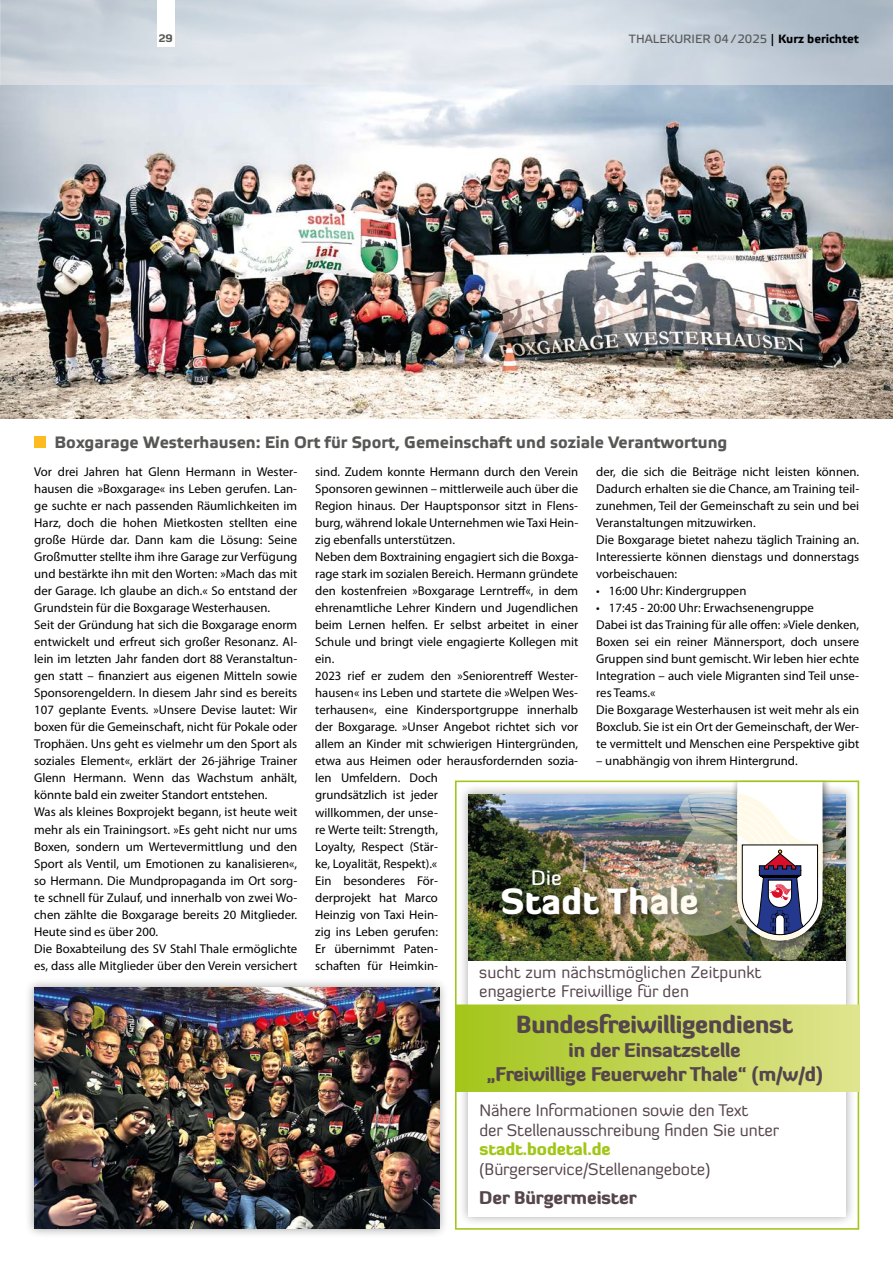
<style>
.page{position:relative;width:893px;height:1263px;background:#fff}
.page>*{position:absolute;margin:0;border:0;box-sizing:border-box;transform-origin:0 0}
.t1{font:900 34.8px "Diavlo";letter-spacing:.01em;color:#fff}
.t2{font:900 23.7px "Diavlo";letter-spacing:-.01em;color:#55454c}
.t3{font:500 20.55px "Diavlo";color:#fff}
.t4{font:900 19.05px/23.7px "Diavlo";letter-spacing:-.01em;color:#55454c;text-align:center}
.t5{font:900 17.55px "Diavlo";letter-spacing:-.005em;color:#55454c}
.t6{font:16.65px/19px "Diavlo";letter-spacing:-.005em;color:#55454c}
.t7{font:900 16.65px "Diavlo";letter-spacing:-.005em;color:#a2c617}
.t8{font:700 16.5px "Elektra Text Pro";color:#575756}
.t9{font:12.75px/17px "Myriad Pro";color:#000}
.t10{font:12px "Elektra Text Pro";color:#575756}
.t11{font:900 10.5px "Diavlo";color:#575756}
.s1{color:#000}
.s2{font-weight:700;color:#000}
</style>
<div class="page">
<img style="left:0;top:85px;width:893px;height:333px">
<svg style="left:0;top:0;width:893px;height:85px;background:#d1d9e1"></svg>
<div style="left:157px;top:0;width:17px;height:47px;background:#fff"></div>
<div style="left:458px;top:784px;width:398px;height:442px;background:#000;opacity:.35"></div>
<div style="left:468px;top:794px;width:378px;height:422px;background:#fff"></div>
<img style="left:468px;top:794px;width:135px;height:166px">
<div style="left:500px;top:885px;width:208px;height:40px;background:#000;opacity:.75"></div>
<img style="left:603px;top:783px;width:244px;height:177px">
<div style="left:455px;top:780px;width:404px;height:450px;border:2px solid #a2c617"></div>
<div style="left:455px;top:1005px;width:404px;height:87px;background:linear-gradient(to right,#a4c51c,#e0e48f)"></div>
<div style="left:34px;top:436px;width:12px;height:12px;background:#fbbb21"></div>
<div style="left:24px;top:977px;width:425px;height:261px;background:#000;opacity:.35"></div>
<img style="left:34px;top:987px;width:405px;height:242px">
<p class="t11" style="left:159px;top:31px;width:16px">29</p>
<p class="t10" style="left:629px;top:32px;width:232px">THALEKURIER 04/2025 <span class="s1">|</span> <span class="s2">Kurz berichtet</span></p>
<p class="t8" style="left:54px;top:433px;width:674px">Boxgarage Westerhausen: Ein Ort für Sport, Gemeinschaft und soziale Verantwortung</p>
<p class="t9" style="left:34px;top:464px;width:264px">Vor drei Jahren hat Glenn Hermann in Wester&shy;hausen die »Boxgarage« ins Leben gerufen. Lan&shy;ge suchte er nach passenden Räumlichkeiten im Harz, doch die hohen Mietkosten stellten eine große Hürde dar. Dann kam die Lösung: Seine Großmutter stellte ihm ihre Garage zur Verfügung und bestärkte ihn mit den Worten: »Mach das mit der Garage. Ich glaube an dich.« So entstand der Grundstein für die Boxgarage Westerhausen.<br>Seit der Gründung hat sich die Boxgarage enorm entwickelt und erfreut sich großer Resonanz. Al&shy;lein im letzten Jahr fanden dort 88 Veranstaltun&shy;gen statt – finanziert aus eigenen Mitteln sowie Sponsorengeldern. In diesem Jahr sind es bereits 107 geplante Events. »Unsere Devise lautet: Wir boxen für die Gemeinschaft, nicht für Pokale oder Trophäen. Uns geht es vielmehr um den Sport als soziales Element«, erklärt der 26-jährige Trainer Glenn Hermann. Wenn das Wachstum anhält, könnte bald ein zweiter Standort entstehen.<br>Was als kleines Boxprojekt begann, ist heute weit mehr als ein Trainingsort. »Es geht nicht nur ums Boxen, sondern um Wertevermittlung und den Sport als Ventil, um Emotionen zu kanalisieren«, so Hermann. Die Mundpropaganda im Ort sorg&shy;te schnell für Zulauf, und innerhalb von zwei Wo&shy;chen zählte die Boxgarage bereits 20 Mitglieder.<br>Heute sind es über 200.<br>Die Boxabteilung des SV Stahl Thale ermöglichte es, dass alle Mitglieder über den Verein versichert</p>
<p class="t9" style="left:315px;top:464px;width:264px">sind. Zudem konnte Hermann durch den Verein Sponsoren gewinnen – mittlerweile auch über die Region hinaus. Der Hauptsponsor sitzt in Flens&shy;burg, während lokale Unternehmen wie Taxi Hein&shy;zig ebenfalls unterstützen.<br>Neben dem Boxtraining engagiert sich die Boxga&shy;rage stark im sozialen Bereich. Hermann gründete den kostenfreien »Boxgarage Lerntreff«, in dem ehrenamtliche Lehrer Kindern und Jugendlichen beim Lernen helfen. Er selbst arbeitet in einer Schule und bringt viele engagierte Kollegen mit ein.<br>2023 rief er zudem den »Seniorentreff Wester&shy;hausen« ins Leben und startete die »Welpen Wes&shy;terhausen«, eine Kindersportgruppe innerhalb der Boxgarage. »Unser Angebot richtet sich vor allem an Kinder mit schwierigen Hintergründen, etwa aus Heimen oder herausfordernden sozia&shy;len Umfeldern. Doch<br>grundsätzlich ist jeder<br>willkommen, der unse-<br>re Werte teilt: Strength,<br>Loyalty, Respect (Stär-<br>ke, Loyalität, Respekt).«<br>Ein besonderes För-<br>derprojekt hat Marco<br>Heinzig von Taxi Hein-<br>zig ins Leben gerufen:<br>Er übernimmt Paten-<br>schaften für Heimkin-</p>
<p class="t9" style="left:596px;top:464px;width:264px">der, die sich die Beiträge nicht leisten können.<br>Dadurch erhalten sie die Chance, am Training teil&shy;zunehmen, Teil der Gemeinschaft zu sein und bei Veranstaltungen mitzuwirken.<br>Die Boxgarage bietet nahezu täglich Training an.<br>Interessierte können dienstags und donnerstags vorbeischauen:</p>
<p class="t9" style="left:596px;top:583px;width:152px">• 16:00 Uhr: Kindergruppen</p>
<p class="t9" style="left:596px;top:600px;width:264px">• 17:45 - 20:00 Uhr: Erwachsenengruppe<br>Dabei ist das Training für alle offen: »Viele denken, Boxen sei ein reiner Männersport, doch unsere Gruppen sind bunt gemischt. Wir leben hier echte Integration – auch viele Migranten sind Teil unse&shy;res Teams.«<br>Die Boxgarage Westerhausen ist weit mehr als ein Boxclub. Sie ist ein Ort der Gemeinschaft, der Wer&shy;te vermittelt und Menschen eine Perspektive gibt</p>
<p class="t9" style="left:596px;top:753px;width:203px">– unabhängig von ihrem Hintergrund.</p>
<h3 class="t3" style="left:531px;top:865px;width:32px">Die</h3>
<h1 class="t1" style="left:501px;top:878px;width:199px">Stadt Thale</h1>
<h3 class="t6" style="left:479px;top:962px;width:284px">sucht zum nächstmöglichen Zeitpunkt engagierte Freiwillige für den</h3>
<h2 class="t2" style="left:516px;top:1009px;width:278px">Bundesfreiwilligendienst</h2>
<h3 class="t4" style="left:486px;top:1038px;width:338px">in der Einsatzstelle<br>„Freiwillige Feuerwehr Thale“ (m/w/d)</h3>
<h3 class="t6" style="left:479px;top:1100px;width:301px;line-height:19.8px">Nähere Informationen sowie den Text<br>der Stellenausschreibung finden Sie unter</h3>
<h3 class="t7" style="left:479px;top:1138px;width:133px">stadt.bodetal.de</h3>
<h3 class="t6" style="left:479px;top:1159px;width:232px">(Bürgerservice/Stellenangebote)</h3>
<h3 class="t5" style="left:479px;top:1186px;width:159px">Der Bürgermeister</h3>
</div>
